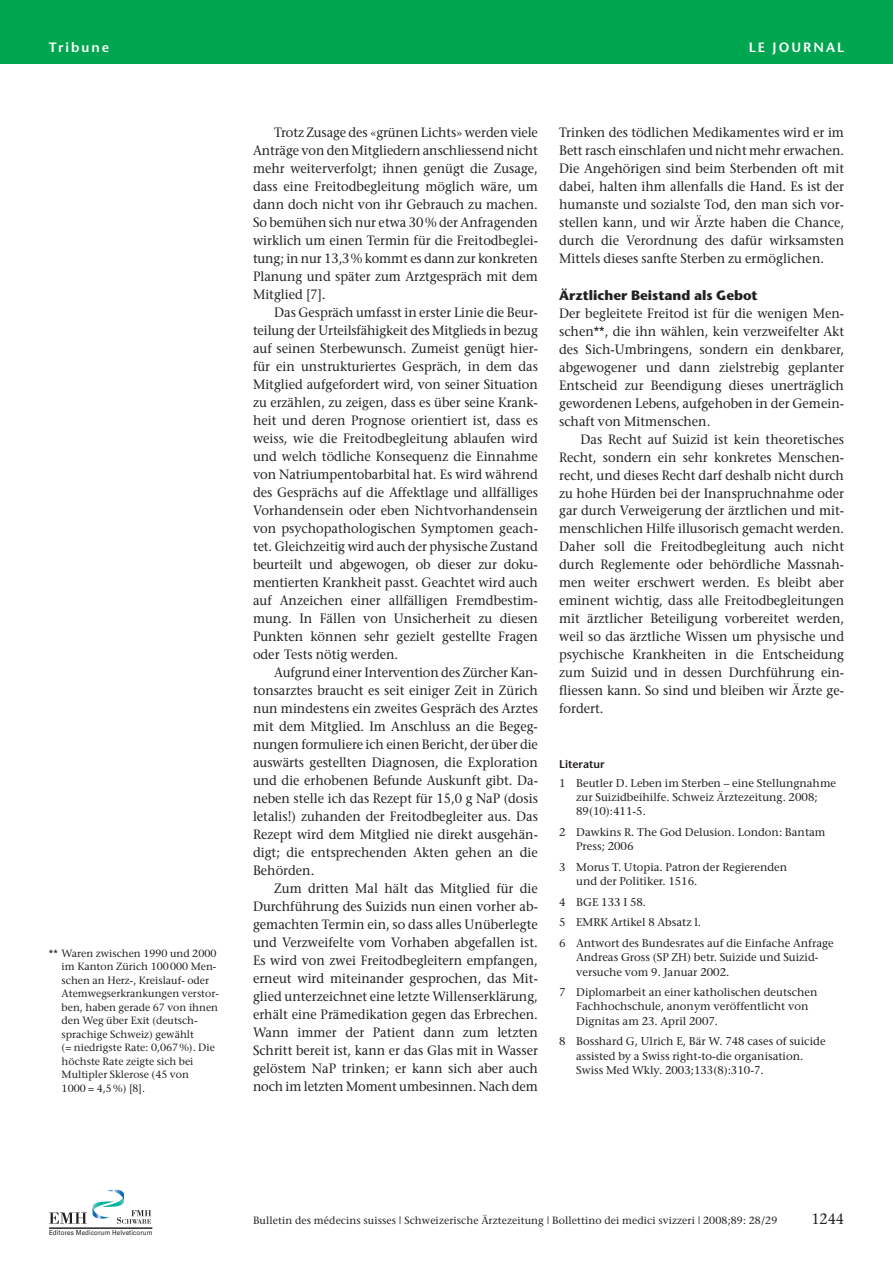
<style>
.page{position:relative;width:893px;height:1263px;background:#fff}
.page>*{position:absolute;margin:0;border:0;box-sizing:border-box;transform-origin:0 0}
.t1{font:15px "Stone Serif";color:#231f20;scale:.95 1}
.t2{font:13.5px/18px "Stone Serif";color:#231f20;text-align:justify;scale:.95 1}
.t3{font:700 13.5px "Stone Sans";color:#231f20}
.t4{font:600 13.5px "Stone Sans";letter-spacing:.15em;color:#fff}
.t5{font:11.25px/14.2px "Stone Serif";color:#231f20}
.t6{font:600 11.25px "Stone Sans";color:#231f20}
.t7{font:10.5px/13.5px "Stone Serif";color:#231f20}
.t8{font:6.9px "Univers";letter-spacing:.015em;color:#231f20;scale:.9 1}
</style>
<div class="page">
<div style="left:0;top:0;width:893px;height:64px;background:#00a54f"></div>
<svg style="left:49px;top:1189px;width:102px;height:35px"></svg>
<hr style="left:49px;top:1228px;width:103px;height:1px;background:#231f20">
<p class="t4" style="left:49px;top:42px;width:62px">Tribune</p>
<p class="t4" style="left:749px;top:42px;width:97px">LE JOURNAL</p>
<p class="t7" style="left:62px;top:947px;width:159px;text-indent:-13px">** Waren zwischen 1990 und 2000 im Kanton Zürich 100000 Men&shy;schen an Herz-, Kreislauf- oder<br>Atemwegserkrankungen verstor&shy;ben, haben gerade 67 von ihnen den Weg über Exit (deutsch&shy;sprachige Schweiz) gewählt<br>(= niedrigste Rate: 0,067%). Die höchste Rate zeigte sich bei<br>Multipler Sklerose (45 von<br>1000 = 4,5%) [8].</p>
<p class="t2" style="left:253px;top:125px;width:301px;text-indent:21px">Trotz Zusage des «grünen Lichts» werden viele Anträge von den Mitgliedern anschliessend nicht mehr weiterverfolgt; ihnen genügt die Zusage, dass eine Freitodbegleitung möglich wäre, um dann doch nicht von ihr Gebrauch zu machen.<br>So bemühen sich nur etwa 30% der Anfragenden wirklich um einen Termin für die Freitodbeglei&shy;tung; in nur 13,3% kommt es dann zur konkreten Planung und später zum Arztgespräch mit dem Mitglied [7].</p>
<p class="t2" style="left:253px;top:305px;width:301px;text-indent:21px">Das Gespräch umfasst in erster Linie die Beur - teilung der Urteilsfähigkeit des Mitglieds in bezug auf seinen Sterbewunsch. Zumeist genügt hier&shy;für ein unstrukturiertes Gespräch, in dem das Mitglied aufgefordert wird, von seiner Situation zu erzählen, zu zeigen, dass es über seine Krank&shy;heit und deren Prognose orientiert ist, dass es weiss, wie die Freitodbegleitung ablaufen wird und welch tödliche Konsequenz die Einnahme von Natriumpentobarbital hat. Es wird während des Gesprächs auf die Affektlage und allfälliges Vorhandensein oder eben Nichtvorhandensein von psychopathologischen Symptomen geach&shy;tet. Gleichzeitig wird auch der physische Zustand beurteilt und abgewogen, ob dieser zur doku - men tierten Krankheit passt. Geachtet wird auch auf Anzeichen einer allfälligen Fremdbestim&shy;mung. In Fällen von Unsicherheit zu diesen Punkten können sehr gezielt gestellte Fragen oder Tests nötig werden.</p>
<p class="t2" style="left:253px;top:665px;width:301px;text-indent:21px">Aufgrund einer Intervention des Zürcher Kan&shy;tonsarztes braucht es seit einiger Zeit in Zürich nun mindestens ein zweites Gespräch des Arztes mit dem Mitglied. Im Anschluss an die Begeg&shy;nungen formuliere ich einen Bericht, der über die auswärts gestellten Diagnosen, die Exploration und die erhobenen Befunde Auskunft gibt. Da&shy;neben stelle ich das Rezept für 15,0 g NaP (dosis letalis!) zuhanden der Freitodbegleiter aus. Das Rezept wird dem Mitglied nie direkt ausgehän&shy;digt; die entsprechenden Akten gehen an die Behörden.</p>
<p class="t2" style="left:253px;top:881px;width:301px;text-indent:21px">Zum dritten Mal hält das Mitglied für die Durchführung des Suizids nun einen vorher ab&shy;gemachten Termin ein, so dass alles Unüberlegte und Verzweifelte vom Vorhaben abgefallen ist.<br>Es wird von zwei Freitodbegleitern empfangen, erneut wird miteinander gesprochen, das Mit&shy;glied unterzeichnet eine letzte Willenserklärung, erhält eine Prämedikation gegen das Erbrechen.<br>Wann immer der Patient dann zum letzten Schritt bereit ist, kann er das Glas mit in Wasser gelöstem NaP trinken; er kann sich aber auch noch im letzten Moment umbesinnen. Nach dem</p>
<p class="t2" style="left:559px;top:125px;width:301px">Trinken des tödlichen Medikamentes wird er im Bett rasch einschlafen und nicht mehr erwachen.<br>Die Angehörigen sind beim Sterbenden oft mit dabei, halten ihm allenfalls die Hand. Es ist der humanste und sozialste Tod, den man sich vor&shy;stellen kann, und wir Ärzte haben die Chance, durch die Verordnung des dafür wirksamsten Mittels dieses sanfte Sterben zu ermöglichen.</p>
<p class="t3" style="left:559px;top:290px;width:200px">Ärztlicher Beistand als Gebot</p>
<p class="t2" style="left:559px;top:305px;width:301px">Der begleitete Freitod ist für die wenigen Men&shy;schen**, die ihn wählen, kein verzweifelter Akt des Sich-Umbringens, sondern ein denkbarer, abgewogener und dann zielstrebig geplanter Entscheid zur Beendigung dieses unerträglich gewordenen Lebens, aufgehoben in der Gemein&shy;schaft von Mitmenschen.</p>
<p class="t2" style="left:559px;top:431px;width:301px;text-indent:21px">Das Recht auf Suizid ist kein theoretisches Recht, sondern ein sehr konkretes Menschen&shy;recht, und dieses Recht darf deshalb nicht durch zu hohe Hürden bei der Inanspruchnahme oder gar durch Verweigerung der ärztlichen und mit&shy;menschlichen Hilfe illusorisch gemacht werden.<br>Daher soll die Freitodbegleitung auch nicht durch Reglemente oder behördliche Massnah&shy;men weiter erschwert werden. Es bleibt aber eminent wichtig, dass alle Freitodbegleitungen mit ärztlicher Beteiligung vorbereitet werden, weil so das ärztliche Wissen um physische und psychische Krankheiten in die Entscheidung zum Suizid und in dessen Durchführung ein&shy;fliessen kann. So sind und bleiben wir Ärzte ge&shy;fordert.</p>
<p class="t6" style="left:559px;top:760px;width:47px">Literatur</p>
<p class="t5" style="left:576px;top:777px;width:261px;text-indent:-17px">1 Beutler D. Leben im Sterben – eine Stellungnahme zur Suizidbeihilfe. Schweiz Ärztezeitung. 2008;<br>89(10):411-5.</p>
<p class="t5" style="left:576px;top:826px;width:251px;text-indent:-17px">2 Dawkins R. The God Delusion. London: Bantam<br>Press; 2006</p>
<p class="t5" style="left:576px;top:861px;width:212px;text-indent:-17px">3 Morus T. Utopia. Patron der Regierenden und der Politiker. 1516.</p>
<p class="t5" style="left:559px;top:893px;width:276px;line-height:20.7px">4 BGE 133 I 58.<br>5 EMRK Artikel 8 Absatz l.<br>6 Antwort des Bundesrates auf die Einfache Anfrage</p>
<p class="t5" style="left:576px;top:951px;width:244px">Andreas Gross (SP ZH) betr. Suizide und Suizid&shy;versuche vom 9. Januar 2002.</p>
<p class="t5" style="left:576px;top:986px;width:243px;text-indent:-17px">7 Diplomarbeit an einer katholischen deutschen<br>Fachhochschule, anonym veröffentlicht von<br>Dignitas am 23. April 2007.</p>
<p class="t5" style="left:576px;top:1035px;width:251px;text-indent:-17px">8 Bosshard G, Ulrich E, Bär W. 748 cases of suicide assisted by a Swiss right-to-die organisation.<br>Swiss Med Wkly. 2003;133(8):310-7.</p>
<p class="t8" style="left:49px;top:1229px;width:117px">Editores Medicorum Helveticorum</p>
<p class="t7" style="left:253px;top:1214px;width:526px">Bulletin des médecins suisses | Schweizerische Ärztezeitung | Bollettino dei medici svizzeri | 2008;89: 28/29</p>
<p class="t1" style="left:811px;top:1213px;width:36px">1244</p>
</div>
